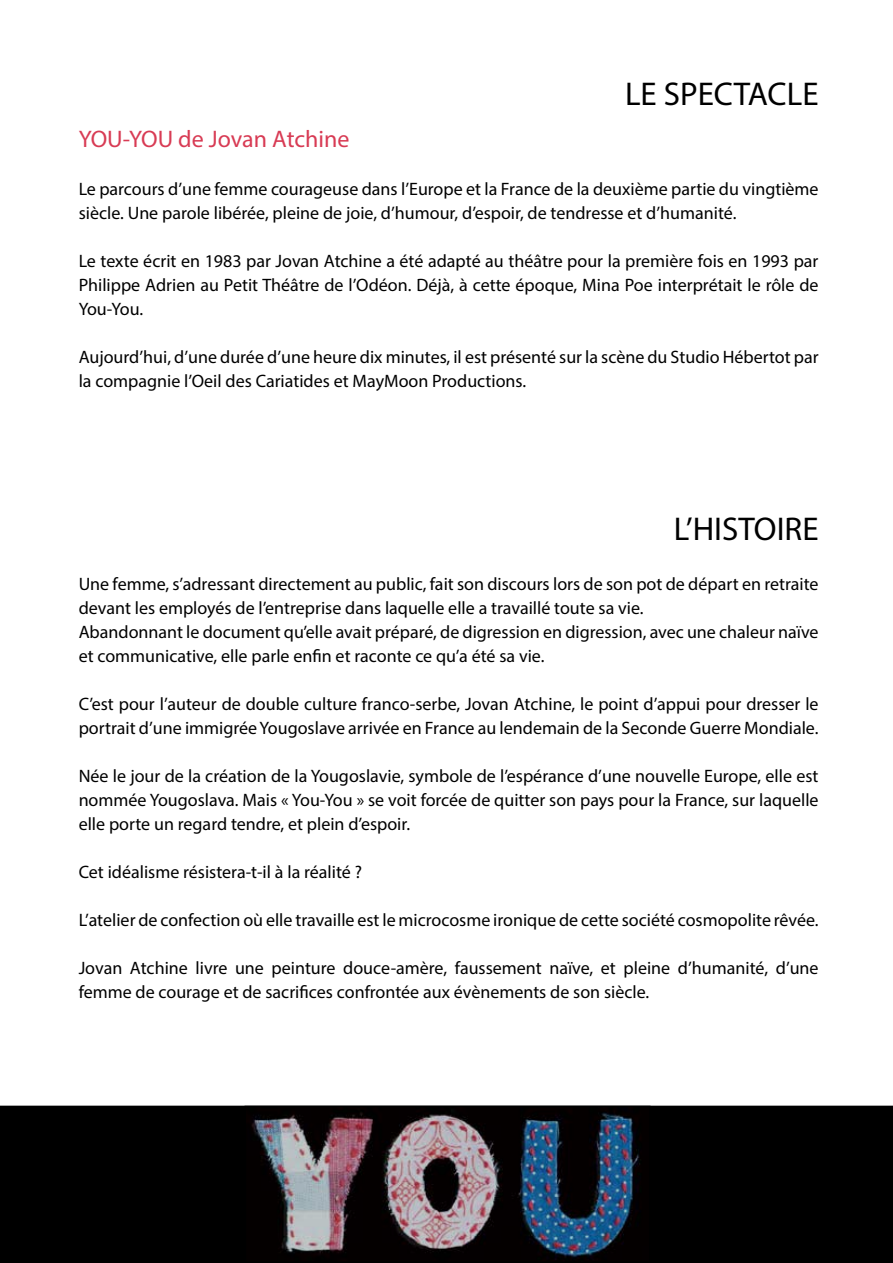
<style>
.page{position:relative;width:893px;height:1263px;background:#fff}
.page>*{position:absolute;margin:0;border:0;box-sizing:border-box;transform-origin:0 0}
.t1{font:33px "Myriad Pro";color:#000}
.t2{font:24px "Myriad Pro";color:#d83b54}
.t3{font:18px/24px "Myriad Pro";color:#000}
</style>
<div class="page">
<div style="left:1px;top:1106px;width:891px;height:156px;background:#000"></div>
<div style="left:0;top:1106px;width:893px;height:157px;border:2px solid #000"></div>
<img style="left:251px;top:1110px;width:390px;height:150px">
<div style="left:244px;top:1106px;width:407px;height:157px;border:2px solid #000"></div>
<h1 class="t1" style="left:625px;top:73px;width:195px">LE SPECTACLE</h1>
<h2 class="t2" style="left:79px;top:124px;width:272px">YOU-YOU de Jovan Atchine</h2>
<p class="t3" style="left:79px;top:176px;width:741px">Le parcours d’une femme courageuse dans l’Europe et la France de la deuxième partie du vingtième siècle. Une parole libérée, pleine de joie, d’humour, d’espoir, de tendresse et d’humanité.</p>
<p class="t3" style="left:79px;top:248px;width:741px;text-align:justify">Le texte écrit en 1983 par Jovan Atchine a été adapté au théâtre pour la première fois en 1993 par Philippe Adrien au Petit Théâtre de l’Odéon. Déjà, à cette époque, Mina Poe interprétait le rôle de You-You.</p>
<p class="t3" style="left:79px;top:344px;width:741px">Aujourd’hui, d’une durée d’une heure dix minutes, il est présenté sur la scène du Studio Hébertot par la compagnie l’Oeil des Cariatides et MayMoon Productions.</p>
<h1 class="t1" style="left:674px;top:508px;width:146px">L’HISTOIRE</h1>
<p class="t3" style="left:79px;top:572px;width:741px">Une femme, s’adressant directement au public, fait son discours lors de son pot de départ en retraite devant les employés de l’entreprise dans laquelle elle a travaillé toute sa vie.<br>Abandonnant le document qu’elle avait préparé, de digression en digression, avec une chaleur naïve et communicative, elle parle enfin et raconte ce qu’a été sa vie.</p>
<p class="t3" style="left:79px;top:692px;width:741px">C’est pour l’auteur de double culture franco-serbe, Jovan Atchine, le point d’appui pour dresser le portrait d’une immigrée Yougoslave arrivée en France au lendemain de la Seconde Guerre Mondiale.</p>
<p class="t3" style="left:79px;top:764px;width:741px;text-align:justify">Née le jour de la création de la Yougoslavie, symbole de l’espérance d’une nouvelle Europe, elle est nommée Yougoslava. Mais « You-You » se voit forcée de quitter son pays pour la France, sur laquelle elle porte un regard tendre, et plein d’espoir.</p>
<p class="t3" style="left:79px;top:860px;width:285px">Cet idéalisme résistera-t-il à la réalité ?</p>
<p class="t3" style="left:79px;top:908px;width:741px">L’atelier de confection où elle travaille est le microcosme ironique de cette société cosmopolite rêvée.</p>
<p class="t3" style="left:79px;top:956px;width:741px">Jovan Atchine livre une peinture douce-amère, faussement naïve, et pleine d’humanité, d’une femme de courage et de sacrifices confrontée aux évènements de son siècle.</p>
</div>
